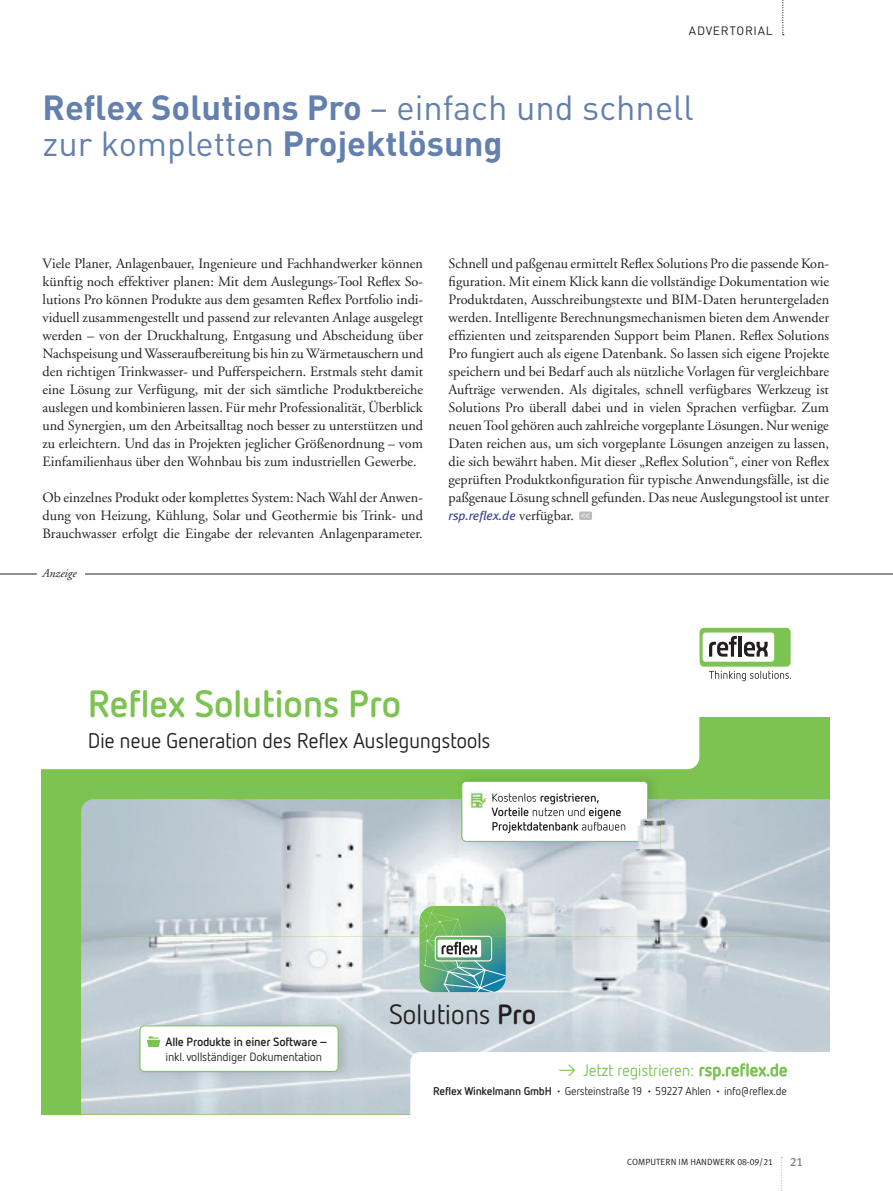
<style>
.page{position:relative;width:893px;height:1191px;background:#fff}
.page>*{position:absolute;margin:0;border:0;box-sizing:border-box;transform-origin:0 0}
.t1{font:700 37.95px "Netto Pro";letter-spacing:-.015em;color:#7cc352}
.Subheads_versal{font:700 34.5px/36px "DINOT";color:#6380ae}
.t2{font:27.9px "Netto Pro";letter-spacing:-.015em;color:#231f20}
.t3{font:21.3px "Netto Pro";letter-spacing:-.02em;color:#231f20}
.t4{font:16.35px "Netto Pro";letter-spacing:-.02em;color:#7cc352}
._3_Fließtext{font:14.25px/18px "Adobe Garamond LT";color:#231f20;text-align:justify}
._3_Fließtext-2{font:italic 12.75px "Meta Plus";color:#364194}
.t5{font:12px/14.4px "Netto Pro";letter-spacing:-.02em;color:#231f20}
.t6{font:700 12px "Netto Pro";letter-spacing:-.02em;color:#231f20}
._2_Einleitung_10_pt{font:12px "DINOT";letter-spacing:.06em;color:#231f20}
.Bildlegende{font:italic 12px "Adobe Garamond LT";color:#231f20}
._3_Fließtext-3{font:12px "Meta Plus Medium Caps";color:#808285}
.t7{font:11.25px "Netto Pro";letter-spacing:-.02em;color:#231f20}
._2_Einleitung_10_pt-2{font:9px "Meta Plus Normal Caps";color:#231f20}
.s1{font-weight:400}
.s2{font-family:"Adobe Garamond LT";font-style:normal;font-size:14.25px;color:#231f20}
.s3{font-weight:700}
</style>
<div class="page">
<svg style="left:782px;top:0;width:2px;height:35px"></svg>
<svg style="left:781px;top:1157px;width:1px;height:34px"></svg>
<hr style="left:0;top:574px;width:893px;height:1px;background:#231f20">
<div style="left:37px;top:565px;width:48px;height:20px;background:#fff"></div>
<div style="left:579px;top:511px;width:13px;height:9px;background:#bcbdc0;border-radius:2px"></div>
<svg style="left:581px;top:513px;width:8px;height:5px"></svg>
<div style="left:42px;top:717px;width:788px;height:397px;background:#7cc352"></div>
<div style="left:42px;top:717px;width:657px;height:52px;background:#fff"></div>
<img style="left:81px;top:936px;width:749px;height:178px">
<div style="left:410px;top:1052px;width:420px;height:62px;background:#fff"></div>
<svg style="left:461px;top:781px;width:187px;height:18px;background:#f5faf3"></svg>
<img style="left:135px;top:1015px;width:216px;height:63px">
<div style="left:140px;top:1026px;width:198px;height:45px;background:#fff;border-radius:4px"></div>
<div style="left:140px;top:1025px;width:199px;height:46px;border:1px solid #7cc352;border-radius:4px"></div>
<img style="left:468px;top:790px;width:18px;height:9px">
<img style="left:81px;top:799px;width:749px;height:137px">
<img style="left:420px;top:906px;width:43px;height:5px">
<img style="left:463px;top:906px;width:43px;height:5px">
<img style="left:426px;top:906px;width:14px;height:5px">
<svg style="left:420px;top:911px;width:86px;height:81px"></svg>
<img style="left:436px;top:935px;width:55px;height:1px">
<img style="left:461px;top:799px;width:187px;height:42px">
<img style="left:493px;top:799px;width:43px;height:2px">
<img style="left:537px;top:799px;width:62px;height:5px">
<img style="left:492px;top:807px;width:37px;height:9px">
<img style="left:533px;top:807px;width:52px;height:9px">
<img style="left:589px;top:807px;width:32px;height:11px">
<img style="left:492px;top:822px;width:86px;height:11px">
<img style="left:582px;top:822px;width:43px;height:8px">
<svg style="left:147px;top:1036px;width:13px;height:11px"></svg>
<div style="left:700px;top:628px;width:91px;height:38px;background:#7cc352;border-radius:5px"></div>
<div style="left:703px;top:632px;width:71px;height:29px;background:#fff;border-radius:3px"></div>
<svg style="left:709px;top:636px;width:28px;height:20px"></svg>
<hr style="left:738px;top:636px;width:4px;height:20px;background:#231f20">
<svg style="left:744px;top:642px;width:24px;height:14px"></svg>
<svg style="left:709px;top:671px;width:82px;height:10px"></svg>
<p class="_2_Einleitung_10_pt" style="left:689px;top:22px;width:85px">ADVERTORIAL</p>
<p class="Subheads_versal" style="left:43px;top:88px;width:653px">Reflex Solutions Pro <span class="s1">– einfach und schnell zur kompletten</span> Projektlösung</p>
<p class="_3_Fließtext" style="left:43px;top:254px;width:382px">Viele Planer, Anlagenbauer, Ingenieure und Fachhandwerker können künftig noch effektiver planen: Mit dem Auslegungs-Tool Reflex So&shy;lutions Pro können Produkte aus dem gesamten Reflex Portfolio indi&shy;viduell zusammengestellt und passend zur relevanten Anlage ausgelegt werden – von der Druckhaltung, Entgasung und Abscheidung über Nachspeisung und Wasseraufbereitung bis hin zu Wärmetauschern und den richtigen Trinkwasser- und Pufferspeichern. Erstmals steht damit eine Lösung zur Verfügung, mit der sich sämtliche Produktbereiche auslegen und kombinieren lassen. Für mehr Professionalität, Überblick und Synergien, um den Arbeitsalltag noch besser zu unterstützen und zu erleichtern. Und das in Projekten jeglicher Größenordnung – vom Einfamilienhaus über den Wohnbau bis zum industriellen Gewerbe.</p>
<p class="_3_Fließtext" style="left:43px;top:488px;width:382px">Ob einzelnes Produkt oder komplettes System: Nach Wahl der Anwen&shy;dung von Heizung, Kühlung, Solar und Geothermie bis Trink- und Brauchwasser erfolgt die Eingabe der relevanten Anlagenparameter.</p>
<p class="Bildlegende" style="left:43px;top:565px;width:36px">Anzeige</p>
<p class="_3_Fließtext" style="left:449px;top:254px;width:382px">Schnell und paßgenau ermittelt Reflex Solutions Pro die passende Kon&shy;figuration. Mit einem Klick kann die vollständige Dokumentation wie Produktdaten, Ausschreibungstexte und BIM-Daten heruntergeladen werden. Intelligente Berechnungsmechanismen bieten dem Anwender effizienten und zeitsparenden Support beim Planen. Reflex Solutions Pro fungiert auch als eigene Datenbank. So lassen sich eigene Projekte speichern und bei Bedarf auch als nützliche Vorlagen für vergleichbare Aufträge verwenden. Als digitales, schnell verfügbares Werkzeug ist Solutions Pro überall dabei und in vielen Sprachen verfügbar. Zum neuen Tool gehören auch zahlreiche vorgeplante Lösungen. Nur wenige Daten reichen aus, um sich vorgeplante Lösungen anzeigen zu lassen, die sich bewährt haben. Mit dieser „Reflex Solution“, einer von Reflex geprüften Produktkonfiguration für typische Anwendungsfälle, ist die paßgenaue Lösung schnell gefunden. Das neue Auslegungstool ist unter</p>
<p class="_3_Fließtext-2" style="left:449px;top:508px;width:127px">rsp.reflex.de <span class="s2">verfügbar.</span></p>
<p class="t1" style="left:88px;top:678px;width:315px">Reflex Solutions Pro</p>
<p class="t3" style="left:88px;top:727px;width:404px">Die neue Generation des Reflex Auslegungstools</p>
<p class="t6" style="left:491px;top:789px;width:109px"><span class="s1">Kostenlos</span> registrieren,</p>
<p class="t5" style="left:166px;top:1034px;width:164px"><span class="s3">Alle Produkte in einer Software – </span>inkl. vollständiger Dokumentation</p>
<p class="t2" style="left:389px;top:996px;width:149px">Solutions <span class="s3">Pro</span></p>
<p class="t4" style="left:556px;top:1059px;width:139px">→ Jetzt registrieren:</p>
<p class="t7" style="left:433px;top:1084px;width:355px"><span class="s3">Reflex Winkelmann GmbH</span> • Gersteinstraße 19 • 59227 Ahlen • info@reflex.de</p>
<p class="_2_Einleitung_10_pt-2" style="left:627px;top:1157px;width:147px">COMPUTERN IM HANDWERK 08-09/21</p>
<p class="_3_Fließtext-3" style="left:790px;top:1154px;width:14px">21</p>
</div>
